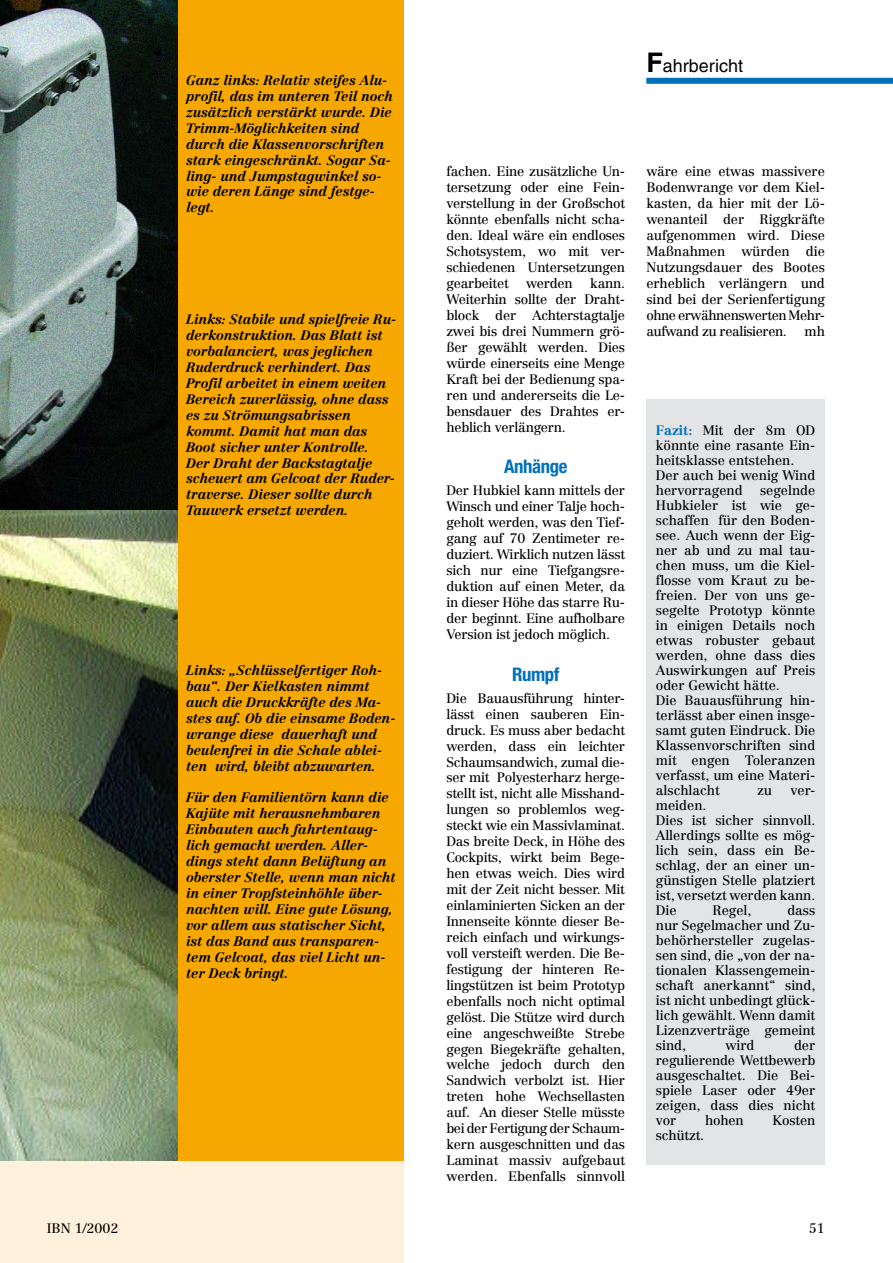
<style>
.page{position:relative;width:893px;height:1263px;background:#fff}
.page>*{position:absolute;margin:0;border:0;box-sizing:border-box;transform-origin:0 0}
.t1{font:700 condensed 18.75px "Helvetica Neue";letter-spacing:-.02em;color:#0070b8}
.t2{font:18px "Helvetica";color:#000}
.t3{font:13.5px/15.9px "Centennial";letter-spacing:-.005em;color:#000;text-align:justify}
.t4{font:italic 700 13.5px/15.9px "Centennial";letter-spacing:-.005em;color:#000}
.s1{font-weight:700;font-size:27px}
.s2{font-weight:700;color:#0070b8}
</style>
<div class="page">
<div style="left:0;top:0;width:404px;height:1263px;background:#fff1db"></div>
<div style="left:646px;top:400px;width:179px;height:765px;background:#e3e4e5"></div>
<img style="left:0;top:0;width:179px;height:510px">
<img style="left:0;top:510px;width:179px;height:651px">
<div style="left:179px;top:0;width:225px;height:1161px;background:#f6a800"></div>
<div style="left:646px;top:78px;width:247px;height:6px;background:#0070b8"></div>
<p class="t4" style="left:186px;top:72px;width:208px">Ganz links: Relativ steifes Alu&shy;profil, das im unteren Teil noch zusätzlich verstärkt wurde. Die<br>Trimm-Möglichkeiten sind durch die Klassenvorschriften stark eingeschränkt. Sogar Sa&shy;ling- und Jumpstagwinkel so&shy;wie deren Länge sind festge&shy;legt.</p>
<p class="t4" style="left:186px;top:311px;width:212px">Links: Stabile und spielfreie Ru&shy;derkonstruktion. Das Blatt ist vorbalanciert, was jeglichen<br>Ruderdruck verhindert. Das<br>Profil arbeitet in einem weiten<br>Bereich zuverlässig, ohne dass es zu Strömungsabrissen kommt. Damit hat man das<br>Boot sicher unter Kontrolle.<br>Der Draht der Backstagtalje scheuert am Gelcoat der Ruder&shy;traverse. Dieser sollte durch<br>Tauwerk ersetzt werden.</p>
<p class="t4" style="left:186px;top:662px;width:211px">Links: „Schlüsselfertiger Roh&shy;bau“. Der Kielkasten nimmt auch die Druckkräfte des Ma&shy;stes auf. Ob die einsame Boden&shy;wrange diese dauerhaft und beulenfrei in die Schale ablei&shy;ten wird, bleibt abzuwarten.</p>
<p class="t4" style="left:186px;top:789px;width:211px">Für den Familientörn kann die<br>Kajüte mit herausnehmbaren<br>Einbauten auch fahrtentaug&shy;lich gemacht werden. Aller&shy;dings steht dann Belüftung an oberster Stelle, wenn man nicht in einer Tropfsteinhöhle über&shy;nachten will. Eine gute Lösung, vor allem aus statischer Sicht, ist das Band aus transparen&shy;tem Gelcoat, das viel Licht un&shy;ter Deck bringt.</p>
<h2 class="t2" style="left:646px;top:55px;width:98px"><span class="s1">F</span>ahrbericht</h2>
<p class="t3" style="left:446px;top:164px;width:180px">fachen. Eine zusätzliche Un&shy;tersetzung oder eine Fein&shy;verstellung in der Großschot könnte ebenfalls nicht scha&shy;den. Ideal wäre ein endloses Schotsystem, wo mit ver&shy;schiedenen Untersetzungen gearbeitet</p>
<p class="t3" style="left:446px;top:275px;width:180px;text-indent:144px">kann.<br>Weiterhin sollte der Draht&shy;block der Achterstagtalje zwei bis drei Nummern grö&shy;ßer gewählt werden. Dies würde einerseits eine Menge Kraft bei der Bedienung spa&shy;ren und andererseits die Le&shy;bensdauer des Drahtes er&shy;heblich verlängern.</p>
<h1 class="t1" style="left:504px;top:455px;width:65px">Anhänge</h1>
<p class="t3" style="left:446px;top:483px;width:180px">Der Hubkiel kann mittels der Winsch und einer Talje hoch&shy;geholt werden, was den Tief&shy;gang auf 70 Zentimeter re&shy;duziert. Wirklich nutzen lässt sich nur eine Tiefgangsre&shy;duktion auf einen Meter, da in dieser Höhe das starre Ru&shy;der beginnt. Eine aufholbare Version ist jedoch möglich.</p>
<h1 class="t1" style="left:512px;top:662px;width:49px">Rumpf</h1>
<p class="t3" style="left:446px;top:690px;width:180px">Die Bauausführung hinter&shy;lässt einen sauberen Ein&shy;druck. Es muss aber bedacht werden, dass ein leichter Schaumsandwich, zumal die&shy;ser mit Polyesterharz herge&shy;stellt ist, nicht alle Misshand&shy;lungen so problemlos weg&shy;steckt wie ein Massivlaminat.<br>Das breite Deck, in Höhe des Cockpits, wirkt beim Bege&shy;hen etwas weich. Dies wird mit der Zeit nicht besser. Mit einlaminierten Sicken an der Innenseite könnte dieser Be&shy;reich einfach und wirkungs&shy;voll versteift werden. Die Be&shy;festigung der hinteren Re&shy;lingstützen ist beim Prototyp ebenfalls noch nicht optimal gelöst. Die Stütze wird durch eine angeschweißte Strebe gegen Biegekräfte gehalten, welche jedoch durch den Sandwich verbolzt ist. Hier treten hohe Wechsellasten auf. An dieser Stelle müsste bei der Fertigung der Schaum&shy;kern ausgeschnitten und das Laminat massiv aufgebaut werden. Ebenfalls sinnvoll</p>
<p class="t3" style="left:526px;top:275px;width:48px">werden</p>
<p class="t3" style="left:646px;top:164px;width:180px">wäre eine etwas massivere Bodenwrange vor dem Kiel&shy;kasten, da hier mit der Lö&shy;wenanteil der Riggkräfte aufgenommen wird. Diese Maßnahmen würden die Nutzungsdauer des Bootes erheblich verlängern und sind bei der Serienfertigung ohne erwähnenswerten Mehr&shy;aufwand zu realisieren.</p>
<p class="t3" style="left:805px;top:323px;width:22px">mh</p>
<p class="t3" style="left:656px;top:422px;width:161px;line-height:15px;text-align:left"><span class="s2">Fazit:</span> Mit der 8m OD könnte eine rasante Ein&shy;heitsklasse entstehen.<br>Der auch bei wenig Wind hervorragend</p>
<p class="t3" style="left:656px;top:482px;width:161px;line-height:15px;text-align:left;text-indent:104px">segelnde<br>Hubkieler ist wie ge&shy;schaffen für den Boden&shy;see. Auch wenn der Eig&shy;ner ab und zu mal tau&shy;chen muss, um die Kiel&shy;flosse vom Kraut zu be&shy;freien. Der von uns ge&shy;segelte Prototyp könnte in einigen Details noch etwas robuster gebaut werden, ohne dass dies<br>Auswirkungen auf Preis oder Gewicht hätte.<br>Die Bauausführung hin&shy;terlässt aber einen insge&shy;samt guten Eindruck. Die<br>Klassenvorschriften sind mit engen Toleranzen verfasst, um eine Materi&shy;alschlacht</p>
<p class="t3" style="left:757px;top:782px;width:16px">zu</p>
<p class="t3" style="left:791px;top:782px;width:26px">ver-</p>
<p class="t3" style="left:656px;top:797px;width:161px;line-height:15px;text-align:left">meiden.<br>Dies ist sicher sinnvoll.<br>Allerdings sollte es mög&shy;lich sein, dass ein Be&shy;schlag, der an einer un&shy;günstigen Stelle platziert ist, versetzt werden kann.<br>Die</p>
<p class="t3" style="left:656px;top:902px;width:161px;line-height:15px;text-indent:131px">dass nur Segelmacher und Zu&shy;behörhersteller zugelas&shy;sen sind, die „von der na&shy;tionalen Klassengemein&shy;schaft anerkannt“ sind, ist nicht unbedingt glück&shy;lich gewählt. Wenn damit Lizenzverträge gemeint sind,</p>
<p class="t3" style="left:713px;top:902px;width:40px">Regel,</p>
<p class="t3" style="left:656px;top:1037px;width:161px;line-height:15px;text-indent:138px">der regulierende Wettbewerb ausgeschaltet. Die Bei&shy;spiele Laser oder 49er zeigen, dass dies nicht vor</p>
<p class="t3" style="left:725px;top:1037px;width:31px">wird</p>
<p class="t3" style="left:705px;top:1112px;width:40px">hohen</p>
<p class="t3" style="left:773px;top:1112px;width:44px">Kosten</p>
<p class="t3" style="left:656px;top:1127px;width:50px">schützt.</p>
<p class="t3" style="left:47px;top:1220px;width:73px">IBN 1/2002</p>
<p class="t3" style="left:809px;top:1220px;width:17px">51</p>
</div>
